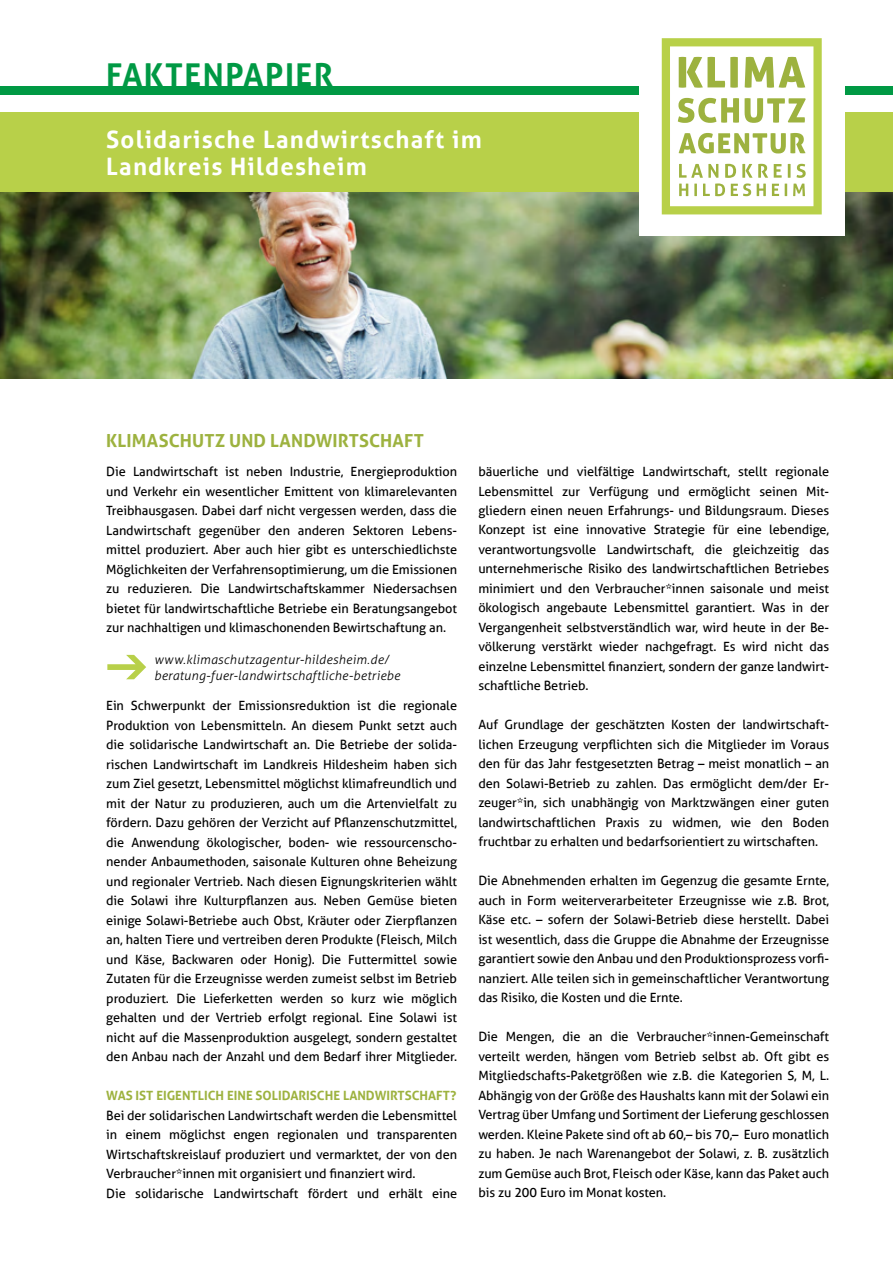
<style>
.page{position:relative;width:893px;height:1263px;background:#fff}
.page>*{position:absolute;margin:0;border:0;box-sizing:border-box;transform-origin:0 0}
.t1{font:700 31.5px "Aller";letter-spacing:.05em;color:#094}
.t2{font:700 24px/27px "Aller";letter-spacing:.05em;color:#fff}
.t3{font:700 18px "Aller";letter-spacing:.01em;color:#9db23f}
.t4{font:12.75px/19.5px "Aller";letter-spacing:-.005em;color:#000;text-align:justify}
.t5{font:italic 300 12.75px/15.3px "Aller";letter-spacing:.02em;color:#000}
.t6{font:700 12.75px "Aller";color:#9db23f}
</style>
<div class="page">
<svg style="left:107px;top:655px;width:39px;height:24px"></svg>
<img style="left:0;top:192px;width:893px;height:186px">
<div style="left:0;top:86px;width:893px;height:9px;background:#094"></div>
<div style="left:0;top:113px;width:893px;height:79px;background:#b8d049"></div>
<div style="left:639px;top:0;width:205px;height:236px;background:#fff"></div>
<svg style="left:662px;top:38px;width:160px;height:176px"></svg>
<h1 class="t1" style="left:106px;top:55px;width:228px">FAKTENPAPIER</h1>
<h2 class="t2" style="left:106px;top:125px;width:377px">Solidarische Landwirtschaft im<br>Landkreis Hildesheim</h2>
<h3 class="t3" style="left:106px;top:430px;width:319px">KLIMASCHUTZ UND LANDWIRTSCHAFT</h3>
<p class="t4" style="left:106px;top:462px;width:352px">Die Landwirtschaft ist neben Industrie, Energieproduktion und Verkehr ein wesentlicher Emittent von klimarelevanten Treibhausgasen. Dabei darf nicht vergessen werden, dass die Landwirtschaft gegenüber den anderen Sektoren Lebens&shy;mittel produziert. Aber auch hier gibt es unterschiedlichste Möglichkeiten der Verfahrensoptimierung, um die Emissionen zu reduzieren. Die Landwirtschaftskammer Niedersachsen bietet für landwirtschaftliche Betriebe ein Beratungsangebot zur nachhaltigen und klimaschonenden Bewirtschaftung an.</p>
<p class="t5" style="left:154px;top:652px;width:248px">www.klimaschutzagentur-hildesheim.de/ beratung-fuer-landwirtschaftliche-betriebe</p>
<p class="t4" style="left:106px;top:696px;width:352px">Ein Schwerpunkt der Emissionsreduktion ist die regionale Produktion von Lebensmitteln. An diesem Punkt setzt auch die solidarische Landwirtschaft an. Die Betriebe der solida&shy;rischen Landwirtschaft im Landkreis Hildesheim haben sich zum Ziel gesetzt, Lebensmittel möglichst klimafreundlich und mit der Natur zu produzieren, auch um die Artenvielfalt zu fördern. Dazu gehören der Verzicht auf Pflanzenschutzmittel, die Anwendung ökologischer, boden- wie ressourcenscho&shy;nender Anbaumethoden, saisonale Kulturen ohne Beheizung und regionaler Vertrieb. Nach diesen Eignungskriterien wählt die Solawi ihre Kulturpflanzen aus. Neben Gemüse bieten einige Solawi-Betriebe auch Obst, Kräuter oder Zierpflanzen an, halten Tiere und vertreiben deren Produkte (Fleisch, Milch und Käse, Backwaren oder Honig). Die Futtermittel sowie Zutaten für die Erzeugnisse werden zumeist selbst im Betrieb produziert. Die Lieferketten werden so kurz wie möglich gehalten und der Vertrieb erfolgt regional. Eine Solawi ist nicht auf die Massenproduktion ausgelegt, sondern gestaltet den Anbau nach der Anzahl und dem Bedarf ihrer Mitglieder.</p>
<p class="t6" style="left:106px;top:1088px;width:352px">WAS IST EIGENTLICH EINE SOLIDARISCHE LANDWIRTSCHAFT?</p>
<p class="t4" style="left:106px;top:1105px;width:352px;text-align:left">Bei der solidarischen Landwirtschaft werden die Lebensmittel in einem möglichst engen regionalen und transparenten Wirtschaftskreislauf produziert und vermarktet, der von den Verbraucher*innen mit organisiert und finanziert wird.<br>Die solidarische Landwirtschaft fördert und erhält eine</p>
<p class="t4" style="left:478px;top:462px;width:352px">bäuerliche und vielfältige Landwirtschaft, stellt regionale Lebensmittel zur Verfügung und ermöglicht seinen Mit&shy;gliedern einen neuen Erfahrungs- und Bildungsraum. Dieses Konzept ist eine innovative Strategie für eine lebendige, verantwortungsvolle Landwirtschaft, die gleichzeitig das unternehmerische Risiko des landwirtschaftlichen Betriebes minimiert und den Verbraucher*innen saisonale und meist ökologisch angebaute Lebensmittel garantiert. Was in der Vergangenheit selbstverständlich war, wird heute in der Be&shy;völkerung verstärkt wieder nachgefragt. Es wird nicht das einzelne Lebensmittel finanziert, sondern der ganze landwirt&shy;schaftliche Betrieb.</p>
<p class="t4" style="left:478px;top:715px;width:352px">Auf Grundlage der geschätzten Kosten der landwirtschaft&shy;lichen Erzeugung verpflichten sich die Mitglieder im Voraus den für das Jahr festgesetzten Betrag – meist monatlich – an den Solawi-Betrieb zu zahlen. Das ermöglicht dem/der Er&shy;zeuger*in, sich unabhängig von Marktzwängen einer guten landwirtschaftlichen Praxis zu widmen, wie den Boden fruchtbar zu erhalten und bedarfsorientiert zu wirtschaften.</p>
<p class="t4" style="left:478px;top:871px;width:352px">Die Abnehmenden erhalten im Gegenzug die gesamte Ernte, auch in Form weiterverarbeiteter Erzeugnisse wie z.B. Brot, Käse etc. – sofern der Solawi-Betrieb diese herstellt. Dabei ist wesentlich, dass die Gruppe die Abnahme der Erzeugnisse garantiert sowie den Anbau und den Produktionsprozess vorfi&shy;nanziert. Alle teilen sich in gemeinschaftlicher Verantwortung das Risiko, die Kosten und die Ernte.</p>
<p class="t4" style="left:478px;top:1027px;width:352px">Die Mengen, die an die Verbraucher*innen-Gemeinschaft verteilt werden, hängen vom Betrieb selbst ab. Oft gibt es Mitgliedschafts-Paketgrößen wie z.B. die Kategorien S, M, L.<br>Abhängig von der Größe des Haushalts kann mit der Solawi ein Vertrag über Umfang und Sortiment der Lieferung geschlossen werden. Kleine Pakete sind oft ab 60,– bis 70,– Euro monatlich zu haben. Je nach Warenangebot der Solawi, z. B. zusätzlich zum Gemüse auch Brot, Fleisch oder Käse, kann das Paket auch bis zu 200 Euro im Monat kosten.</p>
</div>
